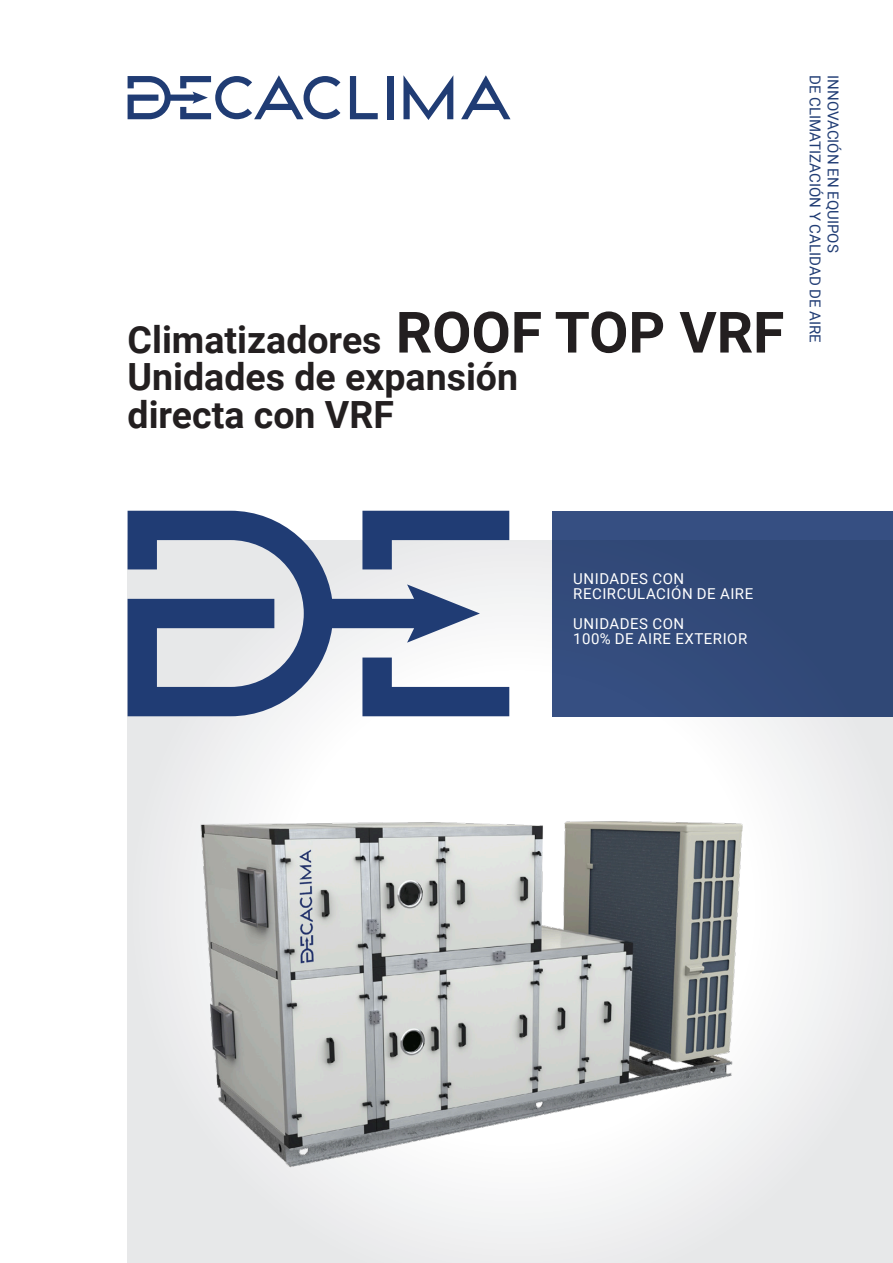
<style>
.page{position:relative;width:893px;height:1263px;background:#fff}
.page>*{position:absolute;margin:0;border:0;box-sizing:border-box;transform-origin:0 0}
.t1{font:700 37.5px/37.5px "Roboto";color:#231f20}
.t2{font:15px/15px "Roboto";letter-spacing:.035em;color:#fff}
.t3{font:15px "Roboto";color:#203c74}
.s1{font-size:57px}
</style>
<div class="page">
<div style="left:387px;top:76px;width:6px;height:43px;background:#203c74"></div>
<svg style="left:350px;top:76px;width:28px;height:43px"></svg>
<svg style="left:128px;top:75px;width:212px;height:44px"></svg>
<svg style="left:461px;top:75px;width:49px;height:44px"></svg>
<svg style="left:403px;top:75px;width:50px;height:45px"></svg>
<div style="left:128px;top:540px;width:765px;height:723px;background:linear-gradient(to right,#f0f1f1,#f4f4f5)"></div>
<svg style="left:480px;top:511px;width:29px;height:58px"></svg>
<svg style="left:480px;top:657px;width:29px;height:59px"></svg>
<svg style="left:128px;top:511px;width:352px;height:205px"></svg>
<div style="left:552px;top:511px;width:341px;height:206px;background:#324a79"></div>
<img style="left:172px;top:795px;width:589px;height:388px">
<p class="t1" style="left:128px;top:319px;width:658px">Climatizadores <span class="s1">ROOF TOP VRF</span></p>
<p class="t1" style="left:128px;top:357px;width:392px">Unidades de expansión directa con VRF</p>
<p class="t3" style="left:826px;top:75px;width:269px;rotate:90deg">DE CLIMATIZACIÓN Y CALIDAD DE AIRE</p>
<p class="t3" style="left:844px;top:75px;width:179px;rotate:90deg">INNOVACIÓN EN EQUIPOS</p>
<p class="t2" style="left:573px;top:571px;width:181px">UNIDADES CON<br>RECIRCULACIÓN DE AIRE</p>
<p class="t2" style="left:573px;top:616px;width:176px">UNIDADES CON<br>100% DE AIRE EXTERIOR</p>
</div>
